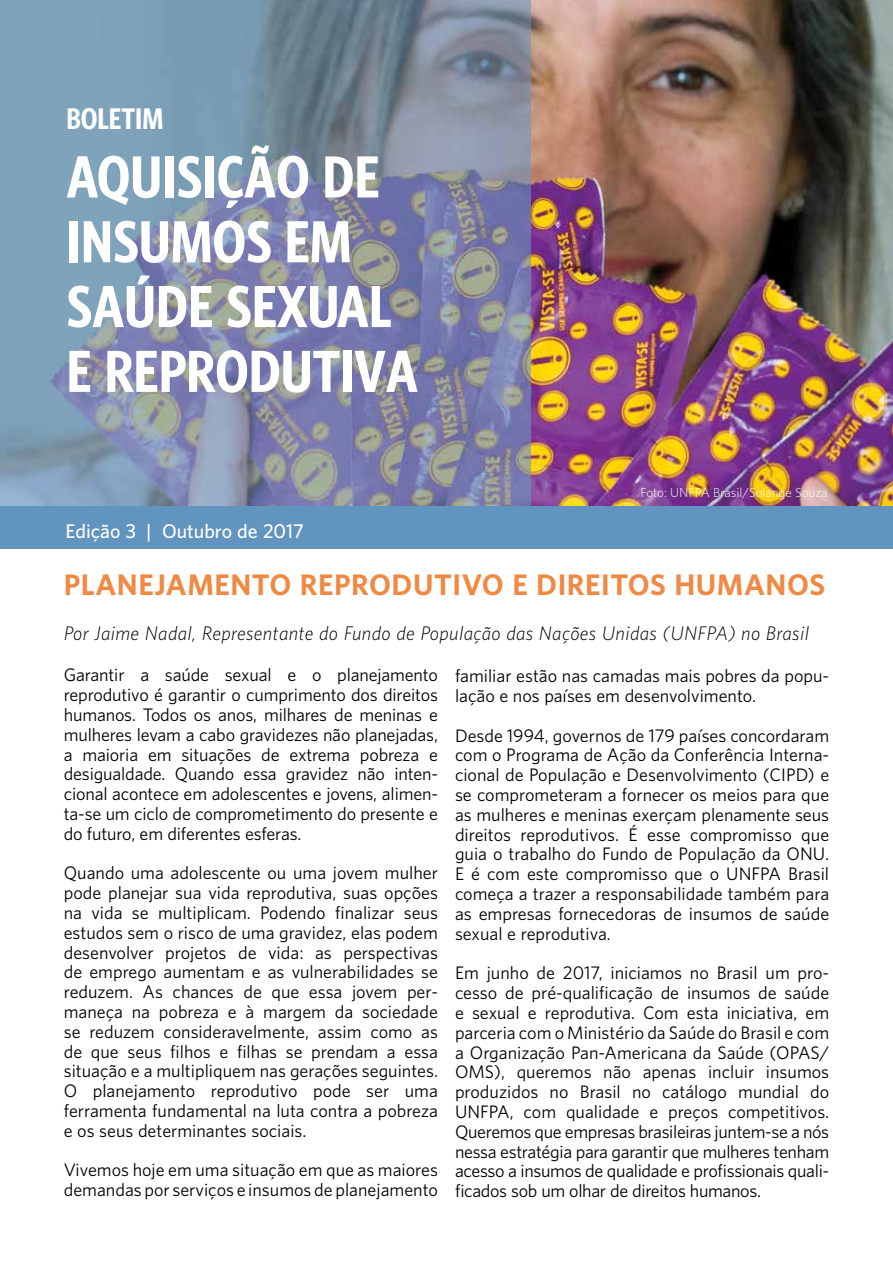
<style>
.page{position:relative;width:893px;height:1263px;background:#fff}
.page>*{position:absolute;margin:0;border:0;box-sizing:border-box;transform-origin:0 0}
.t1{font:700 condensed 54px/64.8px "UNFPA";color:#fff}
.t2{font:700 27px "UNFPA";letter-spacing:.02em;color:#f08943}
.t3{font:700 condensed 27px "UNFPA";color:#fff}
.t4{font:italic 300 18px "UNFPA";letter-spacing:.02em;color:#000}
.t5{font:600 18px "UNFPA";color:#fff}
.t6{font:16.5px/19.8px "UNFPA Text";color:#000;text-align:justify}
.t7{font:300 12px "UNFPA";color:#fff}
</style>
<div class="page">
<img style="left:0;top:0;width:893px;height:506px">
<div style="left:0;top:506px;width:893px;height:43px;background:#6194be"></div>
<h2 class="t3" style="left:66px;top:102px;width:99px">BOLETIM</h2>
<h1 class="t1" style="left:66px;top:143px;width:353px">AQUISIÇÃO DE<br>INSUMOS EM<br>SAÚDE SEXUAL<br>E REPRODUTIVA</h1>
<p class="t5" style="left:65px;top:519px;width:240px">Edição 3 | Outubro de 2017</p>
<p class="t7" style="left:641px;top:485px;width:188px">Foto: UNFPA Brasil/Solange Souza</p>
<h2 class="t2" style="left:64px;top:566px;width:763px">PLANEJAMENTO REPRODUTIVO E DIREITOS HUMANOS</h2>
<p class="t4" style="left:64px;top:622px;width:747px">Por Jaime Nadal, Representante do Fundo de População das Nações Unidas (UNFPA) no Brasil</p>
<p class="t6" style="left:64px;top:665px;width:376px">Garantir a saúde sexual e o planejamento reprodutivo é garantir o cumprimento dos direitos humanos. Todos os anos, milhares de meninas e mulheres levam a cabo gravidezes não planejadas, a maioria em situações de extrema pobreza e desigualdade. Quando essa gravidez não inten&shy;cional acontece em adolescentes e jovens, alimen&shy;ta-se um ciclo de comprometimento do presente e do futuro, em diferentes esferas.</p>
<p class="t6" style="left:64px;top:863px;width:376px">Quando uma adolescente ou uma jovem mulher pode planejar sua vida reprodutiva, suas opções na vida se multiplicam. Podendo finalizar seus estudos sem o risco de uma gravidez, elas podem desenvolver projetos de vida: as perspectivas de emprego aumentam e as vulnerabilidades se reduzem. As chances de que essa jovem per&shy;maneça na pobreza e à margem da sociedade se reduzem consideravelmente, assim como as de que seus filhos e filhas se prendam a essa situação e a multipliquem nas gerações seguintes.<br>O planejamento reprodutivo pode ser uma ferramenta fundamental na luta contra a pobreza e os seus determinantes sociais.</p>
<p class="t6" style="left:64px;top:1160px;width:376px">Vivemos hoje em uma situação em que as maiores demandas por serviços e insumos de planejamento</p>
<p class="t6" style="left:455px;top:666px;width:376px">familiar estão nas camadas mais pobres da popu&shy;lação e nos países em desenvolvimento.</p>
<p class="t6" style="left:455px;top:725px;width:376px">Desde 1994, governos de 179 países concordaram com o Programa de Ação da Conferência Interna&shy;cional de População e Desenvolvimento (CIPD) e se comprometeram a fornecer os meios para que as mulheres e meninas exerçam plenamente seus direitos reprodutivos. É esse compromisso que guia o trabalho do Fundo de População da ONU.<br>E é com este compromisso que o UNFPA Brasil começa a trazer a responsabilidade também para as empresas fornecedoras de insumos de saúde sexual e reprodutiva.</p>
<p class="t6" style="left:455px;top:963px;width:376px">Em junho de 2017, iniciamos no Brasil um pro&shy;cesso de pré-qualificação de insumos de saúde e sexual e reprodutiva. Com esta iniciativa, em parceria com o Ministério da Saúde do Brasil e com a Organização Pan-Americana da Saúde (OPAS/ OMS), queremos não apenas incluir insumos produzidos no Brasil no catálogo mundial do UNFPA, com qualidade e preços competitivos.<br>Queremos que empresas brasileiras juntem-se a nós nessa estratégia para garantir que mulheres tenham acesso a insumos de qualidade e profissionais quali&shy;ficados sob um olhar de direitos humanos.</p>
</div>
